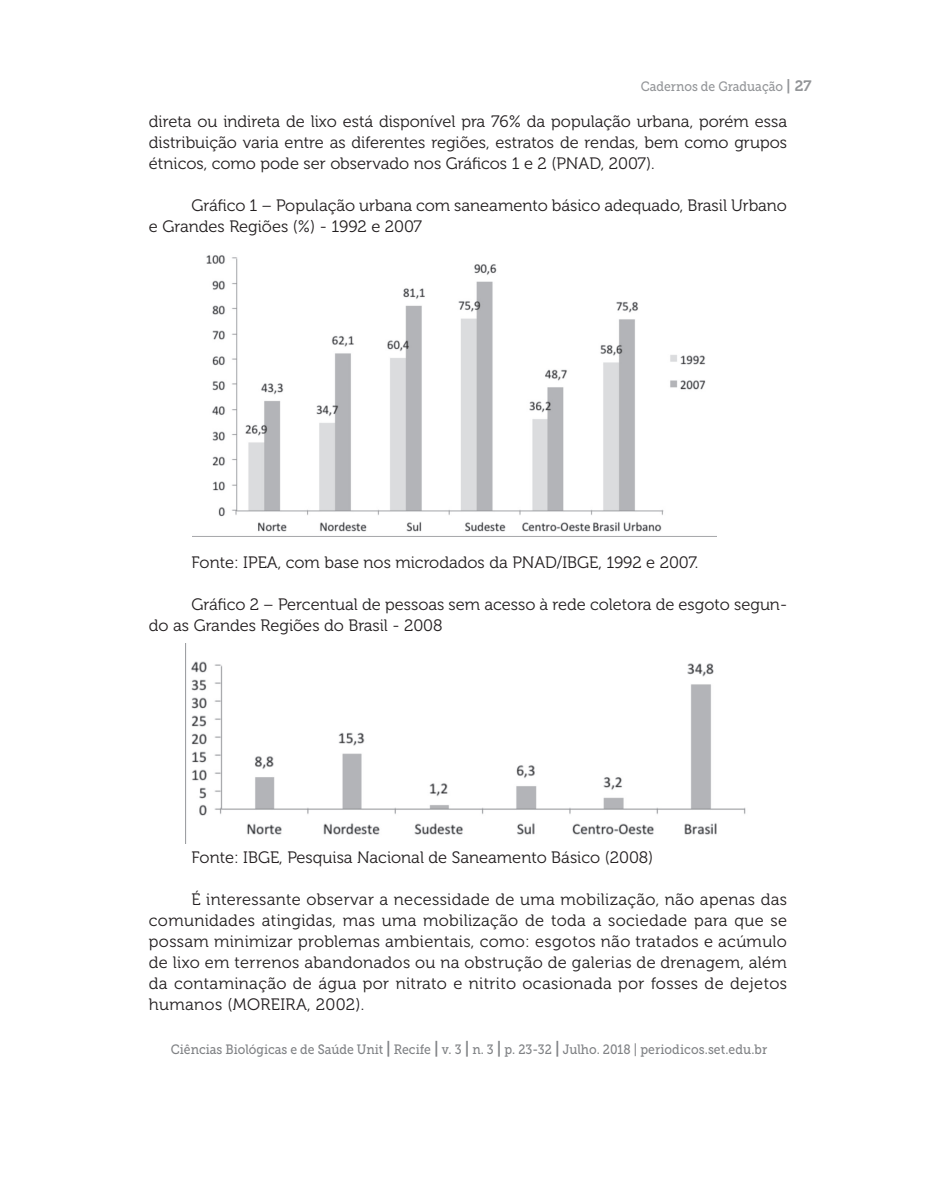
<style>
.page{position:relative;width:936px;height:1191px;background:#fff}
.page>*{position:absolute;margin:0;border:0;box-sizing:border-box;transform-origin:0 0}
.t1{font:16.5px/21px "Museo 300";color:#231f20;text-align:justify}
.t2{font:13.5px "Museo Slab 500";color:#808285;scale:.9 1}
.t3{font:13.5px "Museo Slab 500";color:#939598;scale:.9 1}
.s1{font-family:"Museo 700";font-size:15px}
.s2{font-family:"Museo 700";font-size:16.5px}
</style>
<div class="page">
<img style="left:206px;top:255px;width:500px;height:277px">
<img style="left:185px;top:643px;width:561px;height:201px">
<p class="t3" style="left:640px;top:79px;width:191px">Cadernos de Graduação <span class="s1">| 27</span></p>
<p class="t1" style="left:149px;top:111px;width:639px">direta ou indireta de lixo está disponível pra 76% da população urbana, porém essa distribuição varia entre as diferentes regiões, estratos de rendas, bem como grupos étnicos, como pode ser observado nos Gráficos 1 e 2 (PNAD, 2007).</p>
<p class="t1" style="left:149px;top:195px;width:639px;text-indent:43px">Gráfico 1 – População urbana com saneamento básico adequado, Brasil Urbano e Grandes Regiões (%) - 1992 e 2007</p>
<p class="t1" style="left:191px;top:552px;width:508px">Fonte: IPEA, com base nos microdados da PNAD/IBGE, 1992 e 2007.</p>
<p class="t1" style="left:149px;top:594px;width:639px;text-indent:43px">Gráfico 2 – Percentual de pessoas sem acesso à rede coletora de esgoto segun&shy;do as Grandes Regiões do Brasil - 2008</p>
<p class="t1" style="left:191px;top:846px;width:463px">Fonte: IBGE, Pesquisa Nacional de Saneamento Básico (2008)</p>
<p class="t1" style="left:149px;top:888px;width:639px;text-indent:43px">É interessante observar a necessidade de uma mobilização, não apenas das comunidades atingidas, mas uma mobilização de toda a sociedade para que se possam minimizar problemas ambientais, como: esgotos não tratados e acúmulo de lixo em terrenos abandonados ou na obstrução de galerias de drenagem, além da contaminação de água por nitrato e nitrito ocasionada por fosses de dejetos humanos (MOREIRA, 2002).</p>
<p class="t2" style="left:171px;top:1041px;width:664px">Ciências Biológicas e de Saúde Unit <span class="s2">|</span> Recife <span class="s2">|</span> v. 3 <span class="s2">|</span> n. 3 <span class="s2">|</span> p. 23-32 <span class="s2">|</span> Julho. 2018 | periodicos.set.edu.br</p>
</div>
